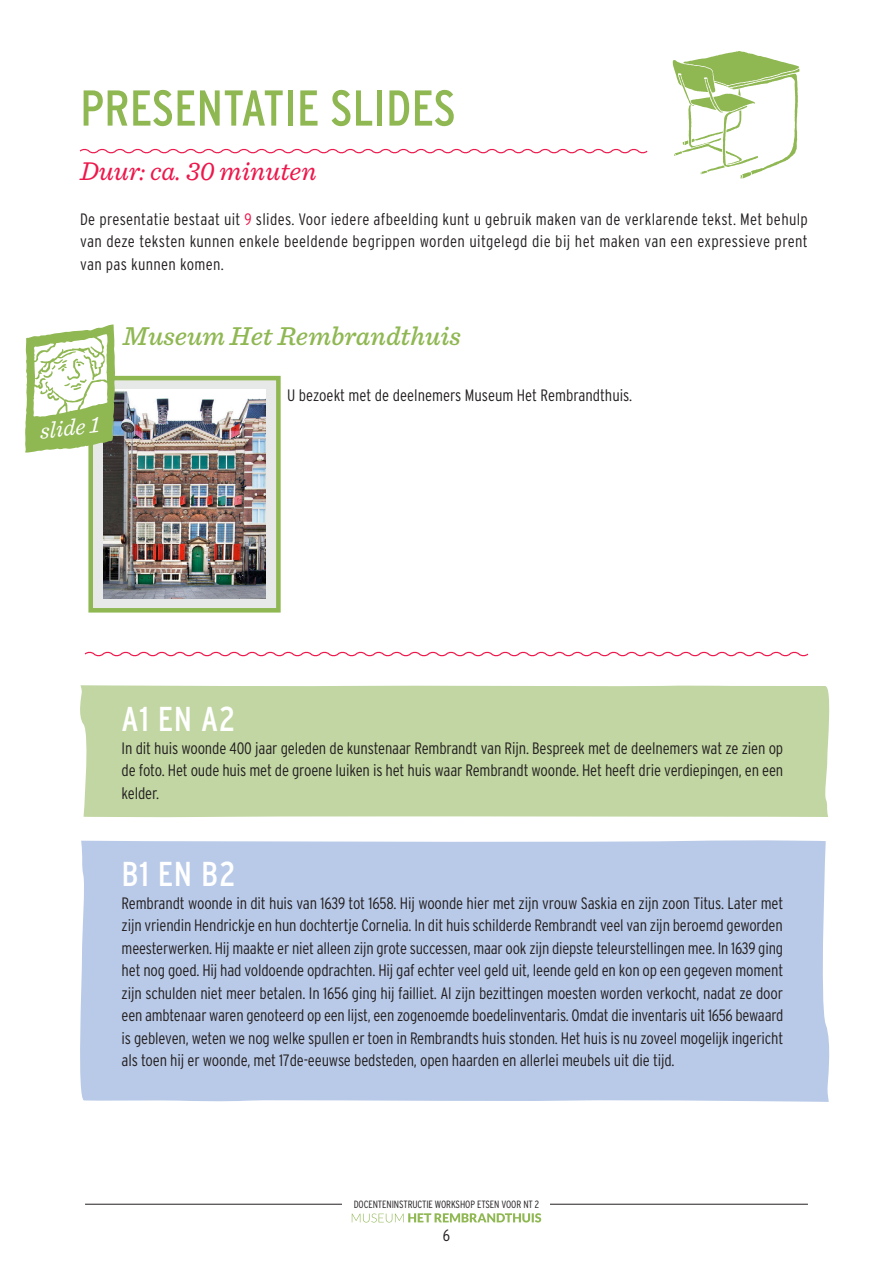
<style>
.page{position:relative;width:893px;height:1263px;background:#fff}
.page>*{position:absolute;margin:0;border:0;box-sizing:border-box;transform-origin:0 0}
.kop-groen{font:condensed 50.25px "Interstate";color:#8fb752}
.platte_tekst{font:condensed 34.5px "Interstate";letter-spacing:.02em;color:#fff}
.slide-kop{font:italic 500 27px "Sentinel";color:#8fb752}
.kop-groen-2{font:italic 27px "Sentinel";color:#ed174b}
.platte_tekst-2{font:italic 23.4px "Sentinel";color:#fff}
.platte_tekst-3{font:300 condensed 16.5px/22.5px "Interstate";letter-spacing:-.01em;color:#231f20;text-align:justify}
.t1{font:300 condensed 10.5px "Interstate";letter-spacing:-.01em;color:#231f20}
.s1{color:#ed174b}
</style>
<div class="page">
<hr style="left:85px;top:1204px;width:723px;height:1px;background:#231f20">
<div style="left:343px;top:1199px;width:207px;height:45px;background:#fff"></div>
<svg style="left:352px;top:1213px;width:189px;height:9px"></svg>
<svg style="left:84px;top:651px;width:725px;height:6px"></svg>
<div style="left:88px;top:376px;width:193px;height:236px;background:#e7e8e8;border:5px solid #8fb752"></div>
<img style="left:103px;top:389px;width:163px;height:210px">
<div style="left:80px;top:685px;width:750px;height:132px;background:#c1d6a2"></div>
<div style="left:80px;top:840px;width:750px;height:262px;background:#b9cae8"></div>
<svg style="left:25px;top:324px;width:91px;height:129px"></svg>
<svg style="left:79px;top:148px;width:569px;height:6px"></svg>
<svg style="left:672px;top:51px;width:127px;height:128px"></svg>
<p class="kop-groen" style="left:80px;top:80px;width:377px">PRESENTATIE SLIDES</p>
<p class="kop-groen-2" style="left:80px;top:150px;width:238px">Duur: ca. 30 minuten</p>
<p class="platte_tekst-3" style="left:80px;top:207px;width:729px">De presentatie bestaat uit <span class="s1">9</span> slides. Voor iedere afbeelding kunt u gebruik maken van de verklarende tekst. Met behulp van deze teksten kunnen enkele beeldende begrippen worden uitgelegd die bij het maken van een expressieve prent van pas kunnen komen.</p>
<p class="slide-kop" style="left:123px;top:315px;width:339px">Museum Het Rembrandthuis</p>
<p class="platte_tekst-2" style="left:37px;top:414px;width:62px;rotate:-7deg">slide 1</p>
<p class="platte_tekst-3" style="left:287px;top:384px;width:347px">U bezoekt met de deelnemers Museum Het Rembrandthuis.</p>
<p class="platte_tekst" style="left:122px;top:700px;width:115px">A1 EN A2</p>
<p class="platte_tekst-3" style="left:122px;top:736px;width:663px">In dit huis woonde 400 jaar geleden de kunstenaar Rembrandt van Rijn. Bespreek met de deelnemers wat ze zien op de foto. Het oude huis met de groene luiken is het huis waar Rembrandt woonde. Het heeft drie verdiepingen, en een kelder.</p>
<p class="platte_tekst" style="left:122px;top:855px;width:115px">B1 EN B2</p>
<p class="platte_tekst-3" style="left:122px;top:891px;width:663px">Rembrandt woonde in dit huis van 1639 tot 1658. Hij woonde hier met zijn vrouw Saskia en zijn zoon Titus. Later met zijn vriendin Hendrickje en hun dochtertje Cornelia. In dit huis schilderde Rembrandt veel van zijn beroemd geworden meesterwerken. Hij maakte er niet alleen zijn grote successen, maar ook zijn diepste teleurstellingen mee. In 1639 ging het nog goed. Hij had voldoende opdrachten. Hij gaf echter veel geld uit, leende geld en kon op een gegeven moment zijn schulden niet meer betalen. In 1656 ging hij failliet. Al zijn bezittingen moesten worden verkocht, nadat ze door een ambtenaar waren genoteerd op een lijst, een zogenoemde boedelinventaris. Omdat die inventaris uit 1656 bewaard is gebleven, weten we nog welke spullen er toen in Rembrandts huis stonden. Het huis is nu zoveel mogelijk ingericht als toen hij er woonde, met 17de-eeuwse bedsteden, open haarden en allerlei meubels uit die tijd.</p>
<p class="t1" style="left:354px;top:1198px;width:187px">DOCENTENINSTRUCTIE WORKSHOP ETSEN VOOR NT 2</p>
<p class="platte_tekst-3" style="left:443px;top:1224px;width:9px">6</p>
</div>
